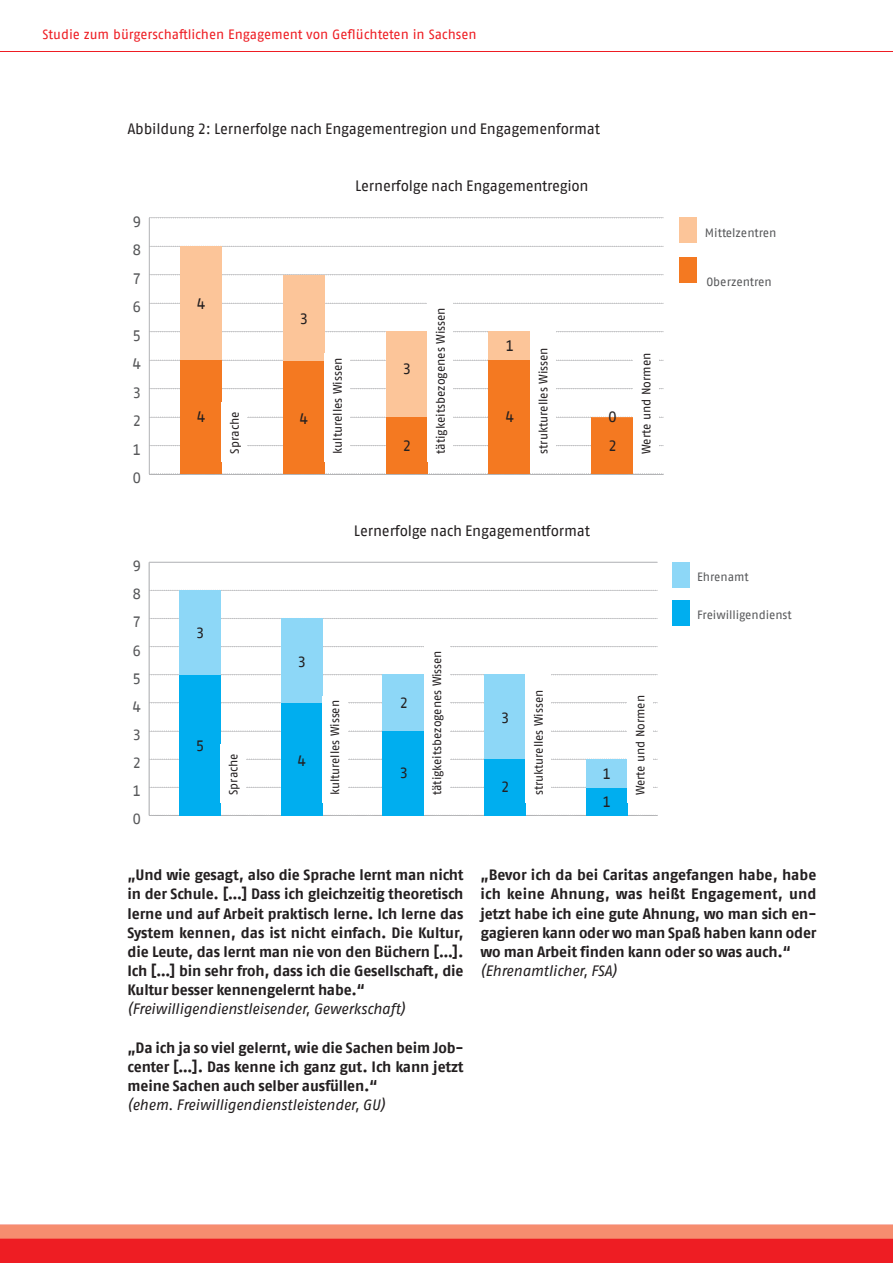
<style>
.page{position:relative;width:893px;height:1263px;background:#fff}
.page>*{position:absolute;margin:0;border:0;box-sizing:border-box;transform-origin:0 0}
.t1{font:15.15px "AWO Fago Office";color:#57585a}
.t2{font:15.15px "AWO Fago Office";color:#231f20}
.t3{font:700 15px/19.2px "AWO Fago Office";letter-spacing:-.01em;color:#231f20;text-align:justify}
.t4{font:15px "AWO Fago Office";letter-spacing:-.01em;color:#231f20}
.t5{font:italic 15px "AWO Fago Office";letter-spacing:-.01em;color:#231f20}
.t6{font:15px "AWO Fago Office";color:#57585a}
.t7{font:13.5px "AWO Fago Office";color:#ee1d23}
.t8{font:12.15px "AWO Fago Office";letter-spacing:-.005em;color:#231f20}
.t9{font:12.15px "AWO Fago Office";color:#57585a}
.t10{font:12px "AWO Fago Office";letter-spacing:-.005em;color:#231f20}
.t11{font:12px "AWO Fago Office";color:#57585a}
</style>
<div class="page">
<div style="left:0;top:1225px;width:893px;height:38px;background:#ee1d23"></div>
<div style="left:0;top:1225px;width:893px;height:14px;background:#f68d6f"></div>
<hr style="left:0;top:51px;width:893px;height:1px;background:#ee1d23">
<hr style="left:149px;top:218px;width:1px;height:256px;background:#bcbdc0">
<svg style="left:149px;top:473px;width:515px;height:2px"></svg>
<svg style="left:150px;top:445px;width:514px;height:1px"></svg>
<svg style="left:150px;top:417px;width:514px;height:1px"></svg>
<svg style="left:150px;top:388px;width:514px;height:1px"></svg>
<svg style="left:150px;top:360px;width:514px;height:1px"></svg>
<svg style="left:150px;top:331px;width:514px;height:1px"></svg>
<svg style="left:150px;top:303px;width:514px;height:1px"></svg>
<svg style="left:150px;top:274px;width:514px;height:1px"></svg>
<svg style="left:150px;top:246px;width:514px;height:1px"></svg>
<svg style="left:149px;top:217px;width:515px;height:1px"></svg>
<div style="left:679px;top:258px;width:17px;height:25px;background:#f47921"></div>
<div style="left:591px;top:417px;width:42px;height:57px;background:#f47921"></div>
<div style="left:489px;top:360px;width:41px;height:114px;background:#f47921"></div>
<div style="left:386px;top:417px;width:41px;height:57px;background:#f47921"></div>
<div style="left:283px;top:360px;width:41px;height:114px;background:#f47921"></div>
<div style="left:180px;top:360px;width:42px;height:114px;background:#f47921"></div>
<div style="left:679px;top:217px;width:17px;height:26px;background:#fcc599"></div>
<div style="left:489px;top:332px;width:41px;height:28px;background:#fcc599"></div>
<div style="left:386px;top:332px;width:41px;height:85px;background:#fcc599"></div>
<div style="left:283px;top:275px;width:41px;height:85px;background:#fcc599"></div>
<div style="left:180px;top:246px;width:42px;height:114px;background:#fcc599"></div>
<div style="left:222px;top:402px;width:25px;height:59px;background:#fff"></div>
<div style="left:325px;top:353px;width:25px;height:108px;background:#fff"></div>
<div style="left:427px;top:299px;width:26px;height:162px;background:#fff"></div>
<div style="left:530px;top:331px;width:26px;height:130px;background:#fff"></div>
<div style="left:633px;top:347px;width:26px;height:114px;background:#fff"></div>
<hr style="left:149px;top:562px;width:1px;height:253px;background:#bcbdc0">
<svg style="left:149px;top:815px;width:508px;height:1px"></svg>
<svg style="left:150px;top:787px;width:507px;height:1px"></svg>
<svg style="left:150px;top:759px;width:507px;height:1px"></svg>
<svg style="left:151px;top:730px;width:505px;height:1px"></svg>
<svg style="left:150px;top:702px;width:507px;height:1px"></svg>
<svg style="left:150px;top:674px;width:507px;height:1px"></svg>
<svg style="left:150px;top:646px;width:507px;height:1px"></svg>
<svg style="left:150px;top:618px;width:507px;height:1px"></svg>
<svg style="left:150px;top:590px;width:507px;height:1px"></svg>
<hr style="left:149px;top:562px;width:508px;height:1px;background:#bcbdc0">
<div style="left:673px;top:600px;width:17px;height:26px;background:#00aeef"></div>
<div style="left:586px;top:787px;width:41px;height:28px;background:#00aeef"></div>
<div style="left:484px;top:759px;width:41px;height:56px;background:#00aeef"></div>
<div style="left:383px;top:731px;width:41px;height:84px;background:#00aeef"></div>
<div style="left:281px;top:703px;width:41px;height:112px;background:#00aeef"></div>
<div style="left:179px;top:675px;width:41px;height:140px;background:#00aeef"></div>
<div style="left:673px;top:562px;width:17px;height:25px;background:#8dd7f7"></div>
<div style="left:586px;top:759px;width:41px;height:28px;background:#8dd7f7"></div>
<div style="left:484px;top:675px;width:41px;height:84px;background:#8dd7f7"></div>
<div style="left:383px;top:675px;width:41px;height:56px;background:#8dd7f7"></div>
<div style="left:281px;top:618px;width:41px;height:85px;background:#8dd7f7"></div>
<div style="left:179px;top:590px;width:41px;height:85px;background:#8dd7f7"></div>
<div style="left:221px;top:744px;width:25px;height:58px;background:#fff"></div>
<div style="left:322px;top:696px;width:26px;height:106px;background:#fff"></div>
<div style="left:424px;top:642px;width:26px;height:160px;background:#fff"></div>
<div style="left:526px;top:674px;width:25px;height:128px;background:#fff"></div>
<div style="left:627px;top:690px;width:26px;height:112px;background:#fff"></div>
<p class="t7" style="left:43px;top:27px;width:436px">Studie zum bürgerschaftlichen Engagement von Geflüchteten in Sachsen</p>
<p class="t4" style="left:128px;top:120px;width:474px">Abbildung 2: Lernerfolge nach Engagementregion und Engagemenformat</p>
<p class="t1" style="left:132px;top:213px;width:10px">9</p>
<p class="t1" style="left:132px;top:241px;width:10px">8</p>
<p class="t1" style="left:132px;top:270px;width:10px">7</p>
<p class="t1" style="left:132px;top:298px;width:10px">6</p>
<p class="t1" style="left:132px;top:327px;width:10px">5</p>
<p class="t1" style="left:132px;top:355px;width:10px">4</p>
<p class="t1" style="left:132px;top:384px;width:10px">3</p>
<p class="t1" style="left:132px;top:412px;width:10px">2</p>
<p class="t1" style="left:132px;top:441px;width:10px">1</p>
<p class="t1" style="left:132px;top:469px;width:10px">0</p>
<p class="t6" style="left:132px;top:557px;width:10px">9</p>
<p class="t6" style="left:132px;top:586px;width:10px">8</p>
<p class="t6" style="left:132px;top:614px;width:10px">7</p>
<p class="t6" style="left:132px;top:642px;width:10px">6</p>
<p class="t6" style="left:132px;top:670px;width:10px">5</p>
<p class="t6" style="left:132px;top:698px;width:10px">4</p>
<p class="t6" style="left:132px;top:726px;width:10px">3</p>
<p class="t6" style="left:132px;top:754px;width:10px">2</p>
<p class="t6" style="left:132px;top:782px;width:10px">1</p>
<p class="t6" style="left:132px;top:811px;width:10px">0</p>
<p class="t2" style="left:197px;top:295px;width:10px">4</p>
<p class="t2" style="left:197px;top:408px;width:10px">4</p>
<p class="t8" style="left:228px;top:454px;width:44px;rotate:-90deg">Sprache</p>
<p class="t4" style="left:196px;top:625px;width:9px">3</p>
<p class="t4" style="left:196px;top:738px;width:9px">5</p>
<p class="t10" style="left:227px;top:795px;width:43px;rotate:-90deg">Sprache</p>
<p class="t4" style="left:355px;top:178px;width:235px">Lernerfolge nach Engagementregion</p>
<p class="t8" style="left:434px;top:454px;width:148px;rotate:-90deg">tätigkeitsbezogenes Wissen</p>
<p class="t2" style="left:300px;top:310px;width:9px">3</p>
<p class="t2" style="left:505px;top:337px;width:9px">1</p>
<p class="t8" style="left:536px;top:454px;width:108px;rotate:-90deg">strukturelles Wissen</p>
<p class="t8" style="left:639px;top:454px;width:103px;rotate:-90deg">Werte und Normen</p>
<p class="t8" style="left:331px;top:454px;width:98px;rotate:-90deg">kulturelles Wissen</p>
<p class="t2" style="left:403px;top:360px;width:9px">3</p>
<p class="t2" style="left:608px;top:408px;width:10px">0</p>
<p class="t2" style="left:300px;top:410px;width:10px">4</p>
<p class="t2" style="left:505px;top:408px;width:10px">4</p>
<p class="t2" style="left:403px;top:437px;width:9px">2</p>
<p class="t2" style="left:608px;top:437px;width:9px">2</p>
<p class="t4" style="left:354px;top:522px;width:238px">Lernerfolge nach Engagementformat</p>
<p class="t4" style="left:298px;top:654px;width:9px">3</p>
<p class="t4" style="left:298px;top:752px;width:10px">4</p>
<p class="t10" style="left:328px;top:795px;width:97px;rotate:-90deg">kulturelles Wissen</p>
<p class="t4" style="left:399px;top:694px;width:9px">2</p>
<p class="t4" style="left:399px;top:764px;width:9px">3</p>
<p class="t10" style="left:430px;top:795px;width:146px;rotate:-90deg">tätigkeitsbezogenes Wissen</p>
<p class="t4" style="left:501px;top:709px;width:9px">3</p>
<p class="t4" style="left:501px;top:779px;width:9px">2</p>
<p class="t10" style="left:532px;top:795px;width:107px;rotate:-90deg">strukturelles Wissen</p>
<p class="t10" style="left:633px;top:795px;width:101px;rotate:-90deg">Werte und Normen</p>
<p class="t4" style="left:603px;top:765px;width:9px">1</p>
<p class="t4" style="left:603px;top:793px;width:9px">1</p>
<p class="t9" style="left:705px;top:226px;width:73px">Mittelzentren</p>
<p class="t9" style="left:706px;top:274px;width:67px">Oberzentren</p>
<p class="t11" style="left:697px;top:570px;width:53px">Ehrenamt</p>
<p class="t11" style="left:697px;top:608px;width:96px">Freiwilligendienst</p>
<p class="t3" style="left:128px;top:865px;width:338px">„Und wie gesagt, also die Sprache lernt man nicht in der Schule. […] Dass ich gleichzeitig theoretisch lerne und auf Arbeit praktisch lerne. Ich lerne das System kennen, das ist nicht einfach. Die Kultur, die Leute, das lernt man nie von den Büchern […].<br>Ich […] bin sehr froh, dass ich die Gesellschaft, die Kultur besser kennengelernt habe.“</p>
<p class="t5" style="left:128px;top:1000px;width:279px">(Freiwilligendienstleisender, Gewerkschaft)</p>
<p class="t3" style="left:128px;top:1037px;width:338px">„Da ich ja so viel gelernt, wie die Sachen beim Job&shy;center […]. Das kenne ich ganz gut. Ich kann jetzt meine Sachen auch selber ausfüllen.“</p>
<p class="t5" style="left:128px;top:1096px;width:259px">(ehem. Freiwilligendienstleistender, GU)</p>
<p class="t3" style="left:480px;top:865px;width:338px">„Bevor ich da bei Caritas angefangen habe, habe ich keine Ahnung, was heißt Engagement, und jetzt habe ich eine gute Ahnung, wo man sich en&shy;gagieren kann oder wo man Spaß haben kann oder wo man Arbeit finden kann oder so was auch.“</p>
<p class="t5" style="left:480px;top:962px;width:138px">(Ehrenamtlicher, FSA)</p>
</div>
